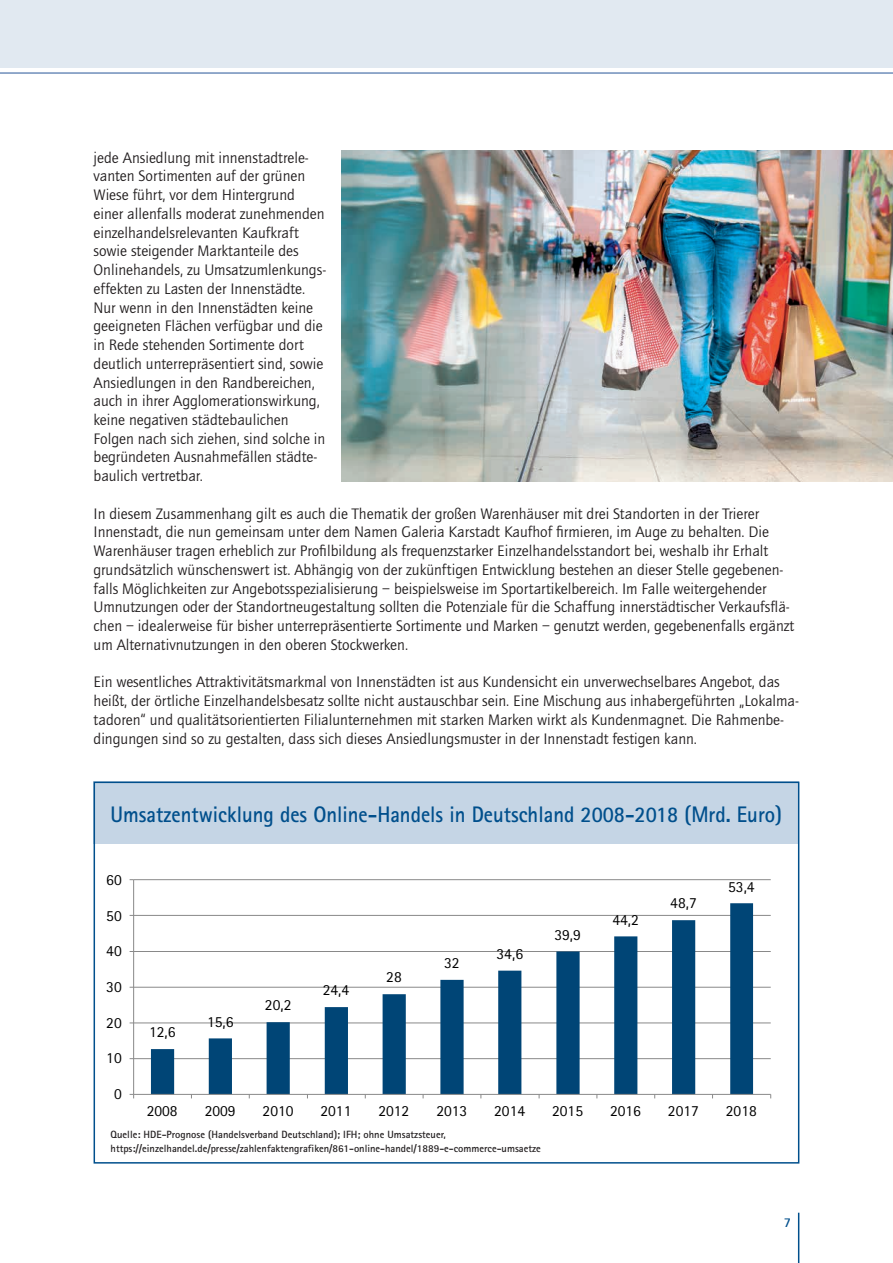
<style>
.page{position:relative;width:893px;height:1263px;background:#fff}
.page>*{position:absolute;margin:0;border:0;box-sizing:border-box;transform-origin:0 0}
.t1{font:700 22.5px "Rotis Sans Serif";color:#004f8c;scale:.92 1}
.t2{font:15.75px/18.8px "Quay Sans EF";color:#231f20}
.t3{font:15.45px "AT Rotis Sans Serif";color:#000}
.t4{font:700 13.5px "Rotis Sans Serif";color:#004f8c}
.t5{font:700 10.5px/13.5px "Rotis Sans Serif";color:#231f20}
</style>
<div class="page">
<div style="left:0;top:0;width:893px;height:68px;background:#e1e9f1"></div>
<hr style="left:0;top:72px;width:893px;height:2px;background:#6f8ebb">
<hr style="left:798px;top:1213px;width:1px;height:50px;background:#004f8c">
<svg style="left:129px;top:879px;width:643px;height:220px"></svg>
<img style="left:342px;top:150px;width:551px;height:331px">
<div style="left:94px;top:781px;width:705px;height:63px;background:#c5d5e5"></div>
<div style="left:94px;top:781px;width:705px;height:382px;border:2px solid #004f8c"></div>
<p class="t2" style="left:94px;top:148px;width:234px">jede Ansiedlung mit innenstadtrele&shy;vanten Sortimenten auf der grünen Wiese führt, vor dem Hintergrund einer allenfalls moderat zunehmenden einzelhandelsrelevanten Kaufkraft sowie steigender Marktanteile des Onlinehandels, zu Umsatzumlenkungs&shy;effekten zu Lasten der Innenstädte.<br>Nur wenn in den Innenstädten keine geeigneten Flächen verfügbar und die in Rede stehenden Sortimente dort deutlich unterrepräsentiert sind, sowie Ansiedlungen in den Randbereichen, auch in ihrer Agglomerationswirkung, keine negativen städtebaulichen Folgen nach sich ziehen, sind solche in begründeten Ausnahmefällen städte&shy;baulich vertretbar.</p>
<p class="t2" style="left:94px;top:504px;width:702px">In diesem Zusammenhang gilt es auch die Thematik der großen Warenhäuser mit drei Standorten in der Trierer Innenstadt, die nun gemeinsam unter dem Namen Galeria Karstadt Kaufhof firmieren, im Auge zu behalten. Die Warenhäuser tragen erheblich zur Profilbildung als frequenzstarker Einzelhandelsstandort bei, weshalb ihr Erhalt grundsätzlich wünschenswert ist. Abhängig von der zukünftigen Entwicklung bestehen an dieser Stelle gegebenen&shy;falls Möglichkeiten zur Angebotsspezialisierung – beispielsweise im Sportartikelbereich. Im Falle weitergehender Umnutzungen oder der Standortneugestaltung sollten die Potenziale für die Schaffung innerstädtischer Verkaufsflä&shy;chen – idealerweise für bisher unterrepräsentierte Sortimente und Marken – genutzt werden, gegebenenfalls ergänzt um Alternativnutzungen in den oberen Stockwerken.</p>
<p class="t2" style="left:94px;top:673px;width:707px">Ein wesentliches Attraktivitätsmarkmal von Innenstädten ist aus Kundensicht ein unverwechselbares Angebot, das heißt, der örtliche Einzelhandelsbesatz sollte nicht austauschbar sein. Eine Mischung aus inhabergeführten „Lokalma&shy;tadoren“ und qualitätsorientierten Filialunternehmen mit starken Marken wirkt als Kundenmagnet. Die Rahmenbe&shy;dingungen sind so zu gestalten, dass sich dieses Ansiedlungsmuster in der Innenstadt festigen kann.</p>
<p class="t3" style="left:132px;top:470px;width:25px">250</p>
<p class="t3" style="left:132px;top:518px;width:25px">200</p>
<p class="t3" style="left:132px;top:565px;width:25px">150</p>
<p class="t3" style="left:132px;top:612px;width:25px">100</p>
<p class="t3" style="left:148px;top:706px;width:9px">0</p>
<p class="t3" style="left:228px;top:722px;width:28px">Trier</p>
<p class="t3" style="left:367px;top:722px;width:50px">Wittlich</p>
<p class="t3" style="left:527px;top:722px;width:31px">Konz</p>
<p class="t3" style="left:669px;top:722px;width:46px">Bitburg</p>
<h1 class="t1" style="left:111px;top:800px;width:731px">Umsatzentwicklung des Online-Handels in Deutschland 2008-2018 (Mrd. Euro)</h1>
<p class="t3" style="left:106px;top:870px;width:17px">60</p>
<p class="t3" style="left:106px;top:906px;width:17px">50</p>
<p class="t3" style="left:106px;top:942px;width:17px">40</p>
<p class="t3" style="left:106px;top:978px;width:17px">30</p>
<p class="t3" style="left:106px;top:1013px;width:17px">20</p>
<p class="t3" style="left:106px;top:1049px;width:17px">10</p>
<p class="t3" style="left:114px;top:1085px;width:9px">0</p>
<p class="t3" style="left:149px;top:1023px;width:28px">12,6</p>
<p class="t3" style="left:207px;top:1012px;width:28px">15,6</p>
<p class="t3" style="left:265px;top:996px;width:28px">20,2</p>
<p class="t3" style="left:323px;top:981px;width:28px">24,4</p>
<p class="t3" style="left:386px;top:968px;width:17px">28</p>
<p class="t3" style="left:444px;top:954px;width:17px">32</p>
<p class="t3" style="left:497px;top:944px;width:28px">34,6</p>
<p class="t3" style="left:554px;top:925px;width:28px">39,9</p>
<p class="t3" style="left:612px;top:910px;width:28px">44,2</p>
<p class="t3" style="left:670px;top:894px;width:28px">48,7</p>
<p class="t3" style="left:728px;top:877px;width:28px">53,4</p>
<p class="t3" style="left:147px;top:1101px;width:32px">2008</p>
<p class="t3" style="left:205px;top:1101px;width:32px">2009</p>
<p class="t3" style="left:263px;top:1101px;width:32px">2010</p>
<p class="t3" style="left:320px;top:1101px;width:32px">2011</p>
<p class="t3" style="left:378px;top:1101px;width:32px">2012</p>
<p class="t3" style="left:436px;top:1101px;width:32px">2013</p>
<p class="t3" style="left:494px;top:1101px;width:32px">2014</p>
<p class="t3" style="left:552px;top:1101px;width:32px">2015</p>
<p class="t3" style="left:610px;top:1101px;width:32px">2016</p>
<p class="t3" style="left:668px;top:1101px;width:32px">2017</p>
<p class="t3" style="left:726px;top:1101px;width:32px">2018</p>
<p class="t5" style="left:111px;top:1128px;width:432px">Quelle: HDE-Prognose (Handelsverband Deutschland); IFH; ohne Umsatzsteuer, https://einzelhandel.de/presse/zahlenfaktengrafiken/861-online-handel/1889-e-commerce-umsaetze</p>
<p class="t4" style="left:784px;top:1214px;width:9px">7</p>
</div>
